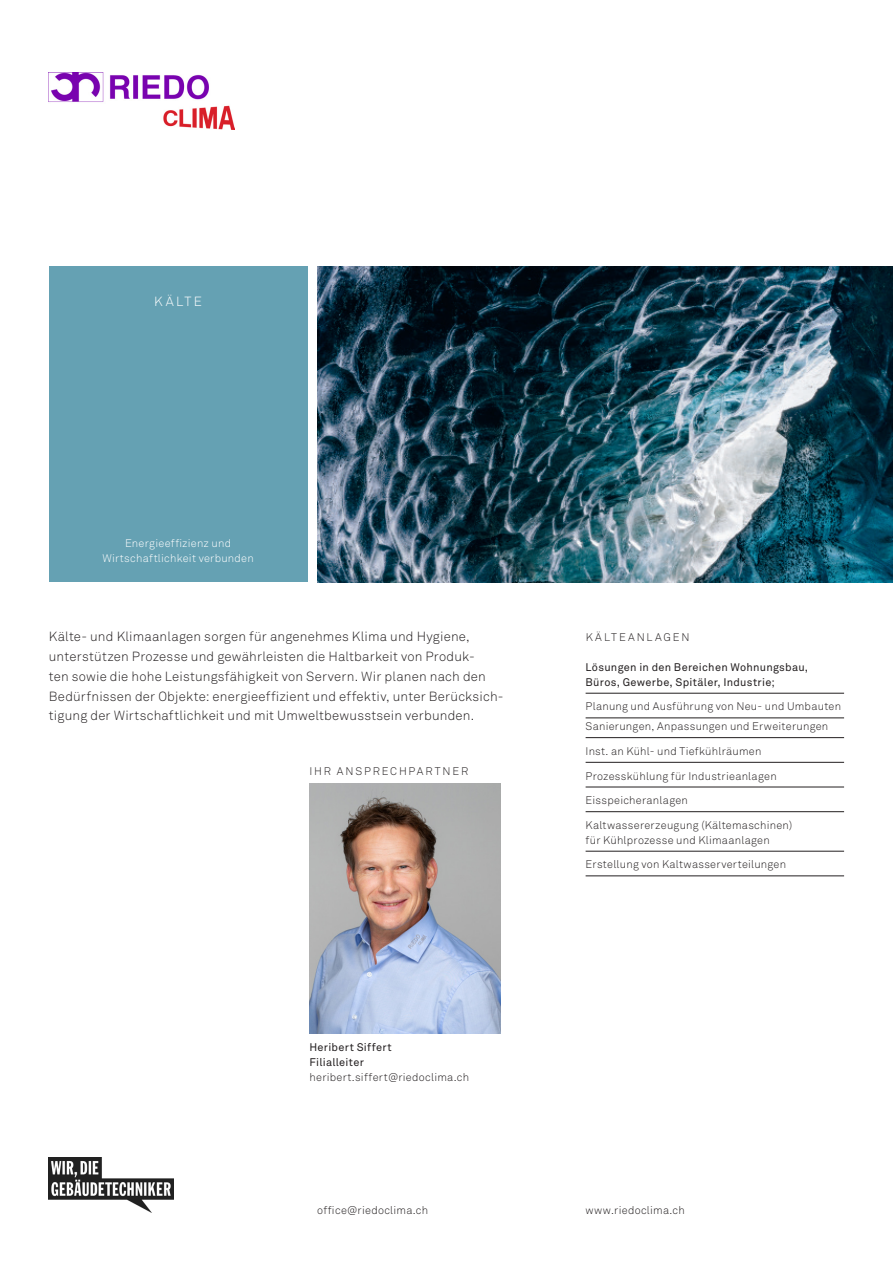
<style>
.page{position:relative;width:893px;height:1263px;background:#fff}
.page>*{position:absolute;margin:0;border:0;box-sizing:border-box;transform-origin:0 0}
.t1{font:300 13.2px/19.8px "Akkurat Std";letter-spacing:.015em;color:#231f20}
.t2{font:300 13.2px "Akkurat Std";letter-spacing:.175em;color:#fff}
.Underline-Thin{font:300 10.95px/14.9px "Akkurat Std";letter-spacing:.02em;color:#231f20}
.Underline-Bold{font:10.95px/14.9px "Akkurat Std";letter-spacing:.025em;color:#231f20}
.t3{font:300 10.95px "Akkurat Std";letter-spacing:.025em;color:#fff}
.Versal{font:300 10.95px "Akkurat Std";letter-spacing:.17em;color:#231f20}
</style>
<div class="page">
<hr style="left:586px;top:693px;width:258px;height:1px;background:#231f20">
<hr style="left:586px;top:718px;width:258px;height:1px;background:#231f20">
<hr style="left:586px;top:737px;width:258px;height:1px;background:#231f20">
<hr style="left:586px;top:762px;width:258px;height:1px;background:#231f20">
<hr style="left:586px;top:851px;width:258px;height:1px;background:#231f20">
<hr style="left:586px;top:787px;width:258px;height:1px;background:#231f20">
<hr style="left:586px;top:811px;width:258px;height:1px;background:#231f20">
<hr style="left:586px;top:876px;width:258px;height:1px;background:#231f20">
<div style="left:49px;top:266px;width:258px;height:316px;background:#65a1b3"></div>
<img style="left:317px;top:266px;width:576px;height:316px">
<img style="left:309px;top:783px;width:192px;height:250px">
<img style="left:49px;top:73px;width:186px;height:57px">
<img style="left:49px;top:1158px;width:124px;height:55px">
<p class="t2" style="left:154px;top:293px;width:49px">KÄLTE</p>
<p class="t3" style="left:125px;top:537px;width:108px">Energieeffizienz und</p>
<p class="t3" style="left:102px;top:552px;width:153px">Wirtschaftlichkeit verbunden</p>
<p class="t1" style="left:49px;top:627px;width:456px">Kälte- und Klimaanlagen sorgen für angenehmes Klima und Hygiene, unterstützen Prozesse und gewährleisten die Haltbarkeit von Produk-<br>ten sowie die hohe Leistungsfähigkeit von Servern. Wir planen nach den Bedürfnissen der Objekte: energieeffizient und effektiv, unter Berücksich&shy;tigung der Wirtschaftlichkeit und mit Umweltbewusstsein verbunden.</p>
<p class="Versal" style="left:309px;top:764px;width:160px">IHR ANSPRECHPARTNER</p>
<p class="Underline-Bold" style="left:309px;top:1040px;width:84px">Heribert Siffert</p>
<p class="Underline-Bold" style="left:309px;top:1055px;width:56px">Filialleiter</p>
<p class="Underline-Thin" style="left:309px;top:1069px;width:161px">heribert.siffert@riedoclima.ch</p>
<p class="Versal" style="left:586px;top:631px;width:105px">KÄLTEANLAGEN</p>
<p class="Underline-Bold" style="left:586px;top:660px;width:224px">Lösungen in den Bereichen Wohnungsbau,<br>Büros, Gewerbe, Spitäler, Industrie;</p>
<p class="Underline-Thin" style="left:586px;top:699px;width:257px">Planung und Ausführung von Neu- und Umbauten</p>
<p class="Underline-Thin" style="left:586px;top:719px;width:244px">Sanierungen, Anpassungen und Erweiterungen</p>
<p class="Underline-Thin" style="left:586px;top:744px;width:177px">Inst. an Kühl- und Tiefkühlräumen</p>
<p class="Underline-Thin" style="left:586px;top:768px;width:193px">Prozesskühlung für Industrieanlagen</p>
<p class="Underline-Thin" style="left:586px;top:793px;width:104px">Eisspeicheranlagen</p>
<p class="Underline-Thin" style="left:586px;top:818px;width:208px">Kaltwassererzeugung (Kältemaschinen) für Kühlprozesse und Klimaanlagen</p>
<p class="Underline-Thin" style="left:586px;top:857px;width:202px">Erstellung von Kaltwasserverteilungen</p>
<p class="Underline-Thin" style="left:317px;top:1203px;width:112px">office@riedoclima.ch</p>
<p class="Underline-Thin" style="left:586px;top:1203px;width:101px">www.riedoclima.ch</p>
</div>
